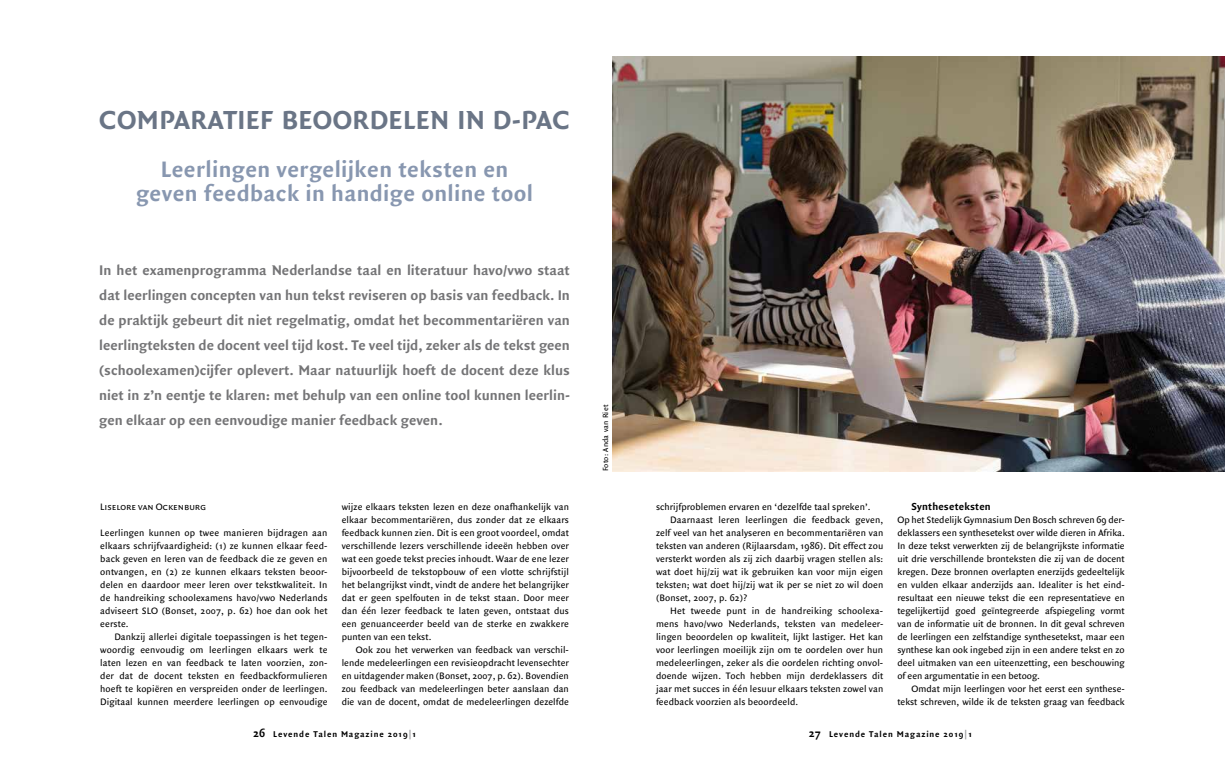
<style>
.page{position:relative;width:1225px;height:766px;background:#fff}
.page>*{position:absolute;margin:0;border:0;box-sizing:border-box;transform-origin:0 0}
.t1{font:700 28px "Quadraat Sans";letter-spacing:.015em;color:#6a7586}
.t2{font:700 24px/24px "Quadraat Sans";letter-spacing:.015em;color:#8897b0;text-align:center}
.t3{font:700 15px/25px "Quadraat Sans";color:#747476;text-align:justify}
.t4{font:700 11px "Quadraat Sans";letter-spacing:.015em;color:#000}
.t5{font:10px/13px "Quadraat Sans";letter-spacing:.01em;color:#000;text-align:justify}
.t6{font:10px "Quadraat Sans Caps";color:#000}
.t7{font:700 9px "Quadraat Sans";letter-spacing:.1em;color:#000}
.t8{font:8px "Quadraat Sans";letter-spacing:.025em;color:#000}
.s1{font-size:12px}
.s2{color:#9a9b9d}
</style>
<div class="page">
<img style="left:612px;top:57px;width:613px;height:414px">
<h1 class="t1" style="left:99px;top:104px;width:472px">COMPARATIEF BEOORDELEN IN D-PAC</h1>
<h2 class="t2" style="left:136px;top:158px;width:398px">Leerlingen vergelijken teksten en geven feedback in handige online tool</h2>
<p class="t3" style="left:99px;top:257px;width:472px">In het examenprogramma Nederlandse taal en literatuur havo/vwo staat dat leerlingen concepten van hun tekst reviseren op basis van feedback. In de praktijk gebeurt dit niet regelmatig, omdat het becommentariëren van leerlingteksten de docent veel tijd kost. Te veel tijd, zeker als de tekst geen (schoolexamen)cijfer oplevert. Maar natuurlijk hoeft de docent deze klus niet in z’n eentje te klaren: met behulp van een online tool kunnen leerlin&shy;gen elkaar op een eenvoudige manier feedback geven.</p>
<p class="t6" style="left:100px;top:500px;width:107px">Liselore van Ockenburg</p>
<p class="t5" style="left:100px;top:526px;width:229px">Leerlingen kunnen op twee manieren bijdragen aan elkaars schrijfvaardigheid: (1) ze kunnen elkaar feed&shy;back geven en leren van de feedback die ze geven en ontvangen, en (2) ze kunnen elkaars teksten beoor&shy;delen en daardoor meer leren over tekstkwaliteit. In de handreiking schoolexamens havo/vwo Nederlands adviseert SLO (Bonset, 2007, p. 62) hoe dan ook het eerste.</p>
<p class="t5" style="left:100px;top:630px;width:229px;text-indent:14px">Dankzij allerlei digitale toepassingen is het tegen&shy;woordig eenvoudig om leerlingen elkaars werk te laten lezen en van feedback te laten voorzien, zon&shy;der dat de docent teksten en feedbackformulieren hoeft te kopiëren en verspreiden onder de leerlingen.<br>Digitaal kunnen meerdere leerlingen op eenvoudige</p>
<p class="t5" style="left:342px;top:500px;width:229px">wijze elkaars teksten lezen en deze onafhankelijk van elkaar becommentariëren, dus zonder dat ze elkaars feedback kunnen zien. Dit is een groot voordeel, omdat verschillende lezers verschillende ideeën hebben over wat een goede tekst precies inhoudt. Waar de ene lezer bijvoorbeeld de tekstopbouw of een vlotte schrijfstijl het belangrijkst vindt, vindt de andere het belangrijker dat er geen spelfouten in de tekst staan. Door meer dan één lezer feedback te laten geven, ontstaat dus een genuanceerder beeld van de sterke en zwakkere punten van een tekst.</p>
<p class="t5" style="left:342px;top:643px;width:229px;text-indent:14px">Ook zou het verwerken van feedback van verschil&shy;lende medeleerlingen een revisieopdracht levensechter en uitdagender maken (Bonset, 2007, p. 62). Bovendien zou feedback van medeleerlingen beter aanslaan dan die van de docent, omdat de medeleerlingen dezelfde</p>
<p class="t8" style="left:601px;top:471px;width:68px;rotate:-90deg">Foto: Anda van Riet</p>
<p class="t5" style="left:656px;top:500px;width:216px">schrijfproblemen ervaren en ‘dezelfde taal spreken’.</p>
<p class="t5" style="left:670px;top:513px;width:215px">Daarnaast leren leerlingen die feedback geven,</p>
<p class="t5" style="left:656px;top:526px;width:229px">zelf veel van het analyseren en becommentariëren van</p>
<p class="t5" style="left:656px;top:539px;width:229px">teksten van anderen (Rijlaarsdam, 1986). Dit effect zou</p>
<p class="t5" style="left:656px;top:552px;width:229px">versterkt worden als zij zich daarbij vragen stellen als:</p>
<p class="t5" style="left:656px;top:565px;width:229px">wat doet hij/zij wat ik gebruiken kan voor mijn eigen</p>
<p class="t5" style="left:656px;top:578px;width:229px">teksten; wat doet hij/zij wat ik per se niet zo wil doen</p>
<p class="t5" style="left:656px;top:591px;width:93px">(Bonset, 2007, p. 62)?</p>
<p class="t5" style="left:670px;top:604px;width:214px">Het tweede punt in de handreiking schoolexa-</p>
<p class="t5" style="left:656px;top:617px;width:229px">mens havo/vwo Nederlands, teksten van medeleer-</p>
<p class="t5" style="left:656px;top:630px;width:229px">lingen beoordelen op kwaliteit, lijkt lastiger. Het kan</p>
<p class="t5" style="left:656px;top:643px;width:229px">voor leerlingen moeilijk zijn om te oordelen over hun</p>
<p class="t5" style="left:656px;top:656px;width:229px">medeleerlingen, zeker als die oordelen richting onvol-</p>
<p class="t5" style="left:656px;top:669px;width:229px">doende wijzen. Toch hebben mijn derdeklassers dit</p>
<p class="t5" style="left:656px;top:682px;width:229px">jaar met succes in één lesuur elkaars teksten zowel van</p>
<p class="t5" style="left:656px;top:695px;width:144px">feedback voorzien als beoordeeld.</p>
<p class="t4" style="left:911px;top:500px;width:81px">Syntheseteksten</p>
<p class="t5" style="left:897px;top:513px;width:229px">Op het Stedelijk Gymnasium Den Bosch schreven 69 der&shy;deklassers een synthesetekst over wilde dieren in Afrika.<br>In deze tekst verwerkten zij de belangrijkste informatie uit drie verschillende bronteksten die zij van de docent kregen. Deze bronnen overlapten enerzijds gedeeltelijk en vulden elkaar anderzijds aan. Idealiter is het eind&shy;resultaat een nieuwe tekst die een representatieve en tegelijkertijd goed geïntegreerde afspiegeling vormt van de informatie uit de bronnen. In dit geval schreven de leerlingen een zelfstandige synthesetekst, maar een synthese kan ook ingebed zijn in een andere tekst en zo deel uitmaken van een uiteenzetting, een beschouwing of een argumentatie in een betoog.</p>
<p class="t5" style="left:897px;top:682px;width:229px;text-align:right">Omdat mijn leerlingen voor het eerst een synthese&shy;tekst schreven, wilde ik de teksten graag van feedback</p>
<p class="t7" style="left:253px;top:729px;width:165px"><span class="s1">26</span> Levende Talen Magazine 2019<span class="s2">|</span>1</p>
<p class="t7" style="left:809px;top:729px;width:165px"><span class="s1">27</span> Levende Talen Magazine 2019<span class="s2">|</span>1</p>
</div>
